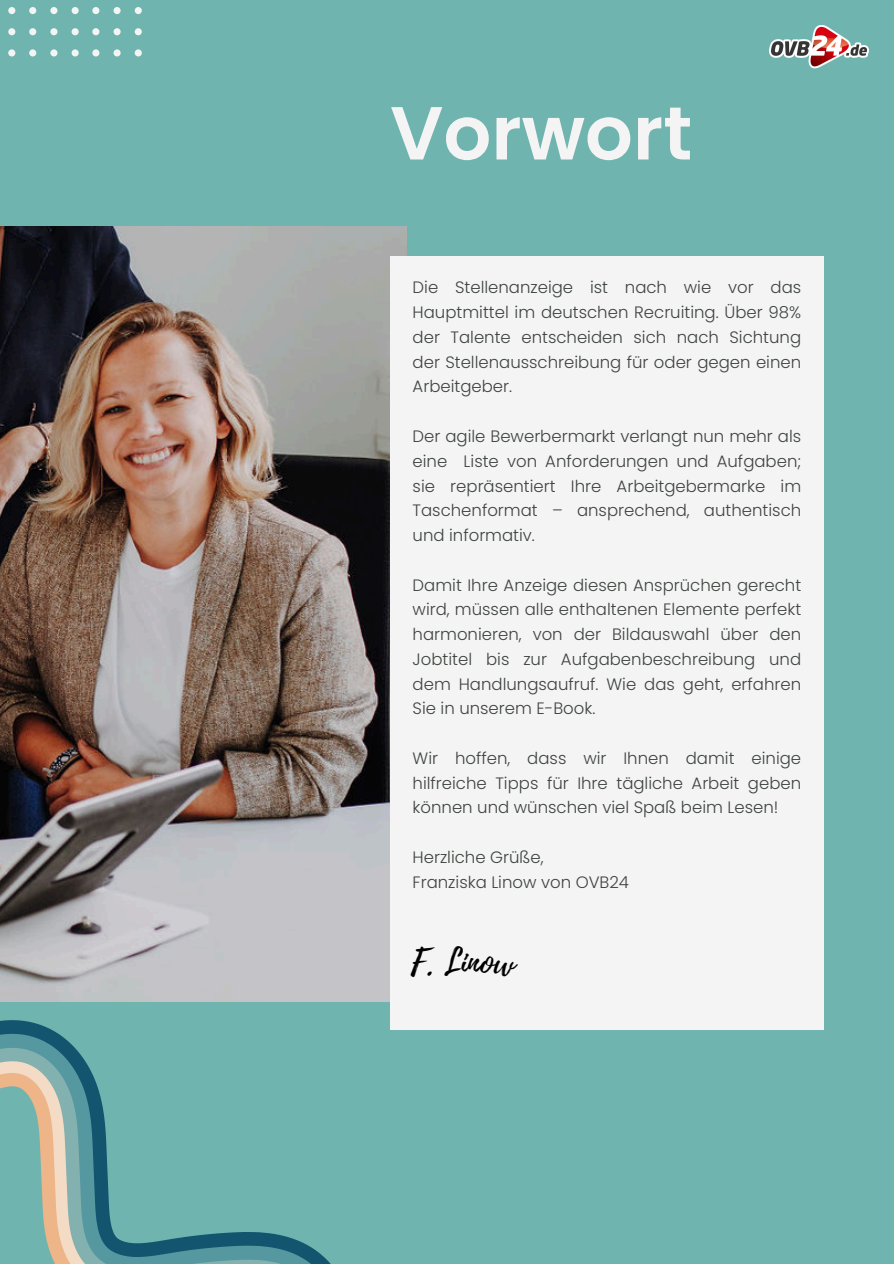
<style>
.page{position:relative;width:894px;height:1264px;background:#fff}
.page>*{position:absolute;margin:0;border:0;box-sizing:border-box;transform-origin:0 0}
.t1{font:600 75px "Poppins";color:#f4f4f4}
.t2{font:35.25px "Playlist Script";color:#000}
.t3{font:300 16.5px/24.8px "Poppins";color:#3f4440;text-align:justify}
</style>
<div class="page">
<div style="left:0;top:0;width:893px;height:1263px;background:#70b4b0"></div>
<img style="left:769px;top:25px;width:99px;height:44px">
<svg style="left:8px;top:7px;width:133px;height:49px"></svg>
<img style="left:0;top:227px;width:406px;height:693px">
<div style="left:390px;top:256px;width:433px;height:774px;background:#f4f4f4"></div>
<svg style="left:0;top:920px;width:390px;height:19px;background:#b9b8bd"></svg>
<svg style="left:0;top:939px;width:390px;height:20px;background:#c1c1c6"></svg>
<svg style="left:0;top:959px;width:390px;height:25px;background:#bebec2"></svg>
<div style="left:0;top:984px;width:390px;height:18px;background:#c3c3c8"></div>
<svg style="left:0;top:1020px;width:330px;height:243px"></svg>
<p class="t1" style="left:390px;top:81px;width:303px">Vorwort</p>
<h1 class="t3" style="left:412px;top:275px;width:390px">Die Stellenanzeige ist nach wie vor das Hauptmittel im deutschen Recruiting. Über 98% der Talente entscheiden sich nach Sichtung der Stellenausschreibung für oder gegen einen Arbeitgeber.</h1>
<p class="t3" style="left:412px;top:424px;width:390px">Der agile Bewerbermarkt verlangt nun mehr als eine Liste von Anforderungen und Aufgaben; sie repräsentiert Ihre Arbeitgebermarke im Taschenformat – ansprechend, authentisch und informativ.</p>
<p class="t3" style="left:412px;top:572px;width:390px">Damit Ihre Anzeige diesen Ansprüchen gerecht wird, müssen alle enthaltenen Elemente perfekt harmonieren, von der Bildauswahl über den Jobtitel bis zur Aufgabenbeschreibung und dem Handlungsaufruf. Wie das geht, erfahren Sie in unserem E-Book.</p>
<p class="t3" style="left:412px;top:745px;width:390px">Wir hoffen, dass wir Ihnen damit einige hilfreiche Tipps für Ihre tägliche Arbeit geben können und wünschen viel Spaß beim Lesen!</p>
<p class="t3" style="left:412px;top:844px;width:132px">Herzliche Grüße,</p>
<p class="t3" style="left:412px;top:869px;width:218px">Franziska Linow von OVB24</p>
<p class="t2" style="left:411px;top:937px;width:106px">F. Linow</p>
</div>
